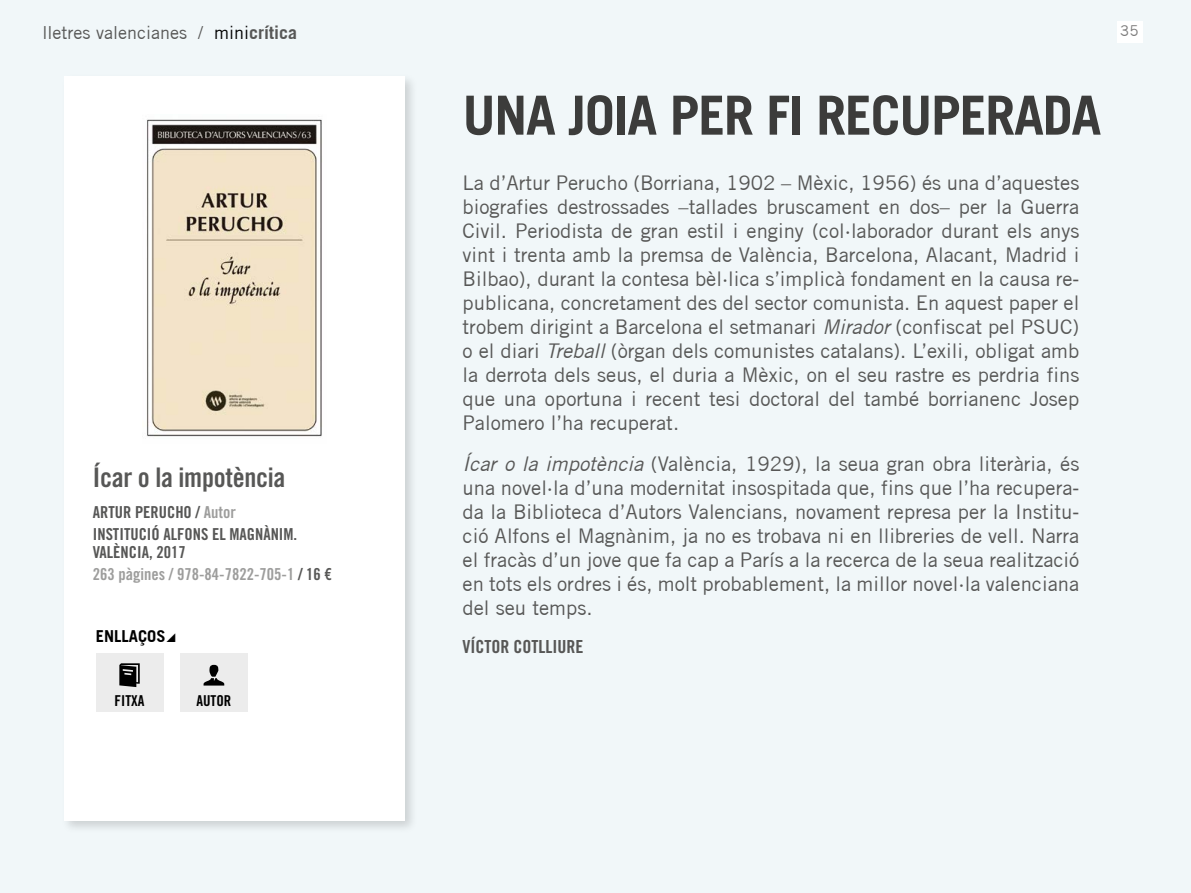
<style>
.page{position:relative;width:1191px;height:893px;background:#f1f7f9}
.page>*{position:absolute;margin:0;border:0;box-sizing:border-box;transform-origin:0 0}
.t1{font:700 54px "Trade Gothic";letter-spacing:-.025em;color:#3c3c3b}
.t2{font:27px "Trade Gothic Bold Cond Twenty";letter-spacing:-.01em;color:#575756}
.t3{font:20.25px/24px "Trade Gothic";color:#575756;text-align:justify}
.t4{font:18px "Trade Gothic";color:#575756}
.t5{font:18px "Trade Gothic Bold Cond Twenty";color:#575756}
.t6{font:16.5px/22.2px "Trade Gothic Bold Cond Twenty";color:#575756}
.t7{font:16.5px/22.2px "Trade Gothic Bold Cond Twenty";color:#9d9d9c}
.t8{font:700 16.5px "Trade Gothic";color:#000}
.t9{font:15px "Trade Gothic Bold Cond Twenty";color:#000}
.t10{font:15px "Trade Gothic";color:#7c7b7b}
.s1{color:#000}
.s2{font-weight:700}
.s3{color:#9d9d9c}
.s4{color:#575756}
.s5{font-style:italic}
</style>
<div class="page">
<div style="left:1116px;top:21px;width:26px;height:22px;background:#fff"></div>
<div style="left:60px;top:72px;width:357px;height:762px;background:#000;opacity:.15"></div>
<div style="left:64px;top:77px;width:341px;height:744px;background:#fff"></div>
<div style="left:96px;top:653px;width:67px;height:59px;background:#ececec"></div>
<svg style="left:119px;top:663px;width:21px;height:24px"></svg>
<div style="left:180px;top:653px;width:67px;height:59px;background:#ececec"></div>
<svg style="left:203px;top:665px;width:21px;height:21px"></svg>
<img style="left:146px;top:119px;width:176px;height:318px">
<p class="t4" style="left:43px;top:21px;width:256px">lletres valencianes / <span class="s1">mini</span><span class="s2">crítica</span></p>
<h2 class="t2" style="left:93px;top:461px;width:194px">Ícar o la impotència</h2>
<p class="t6" style="left:93px;top:501px;width:206px">ARTUR PERUCHO / <span class="s3">Autor<br></span>INSTITUCIÓ ALFONS EL MAGNÀNIM.</p>
<p class="t7" style="left:93px;top:541px;width:241px"><span class="s4">VALÈNCIA, 2017<br></span>263 pàgines / 978-84-7822-705-1 <span class="s4">/ 16 €</span></p>
<p class="t8" style="left:96px;top:626px;width:71px">ENLLAÇOS</p>
<p class="t9" style="left:115px;top:691px;width:31px">FITXA</p>
<p class="t9" style="left:196px;top:691px;width:36px">AUTOR</p>
<p class="t10" style="left:1120px;top:22px;width:20px">35</p>
<h1 class="t1" style="left:462px;top:82px;width:640px">UNA JOIA PER FI RECUPERADA</h1>
<p class="t3" style="left:462px;top:171px;width:618px">La d’Artur Perucho (Borriana, 1902 – Mèxic, 1956) és una d’aquestes biografies destrossades –tallades bruscament en dos– per la Guerra Civil. Periodista de gran estil i enginy (col·laborador durant els anys vint i trenta amb la premsa de València, Barcelona, Alacant, Madrid i Bilbao), durant la contesa bèl·lica s’implicà fondament en la causa re&shy;publicana, concretament des del sector comunista. En aquest paper el trobem dirigint a Barcelona el setmanari <span class="s5">Mirador</span> (confiscat pel PSUC) o el diari <span class="s5">Treball</span> (òrgan dels comunistes catalans). L’exili, obligat amb la derrota dels seus, el duria a Mèxic, on el seu rastre es perdria fins que una oportuna i recent tesi doctoral del també borrianenc Josep Palomero l’ha recuperat.</p>
<p class="t3" style="left:462px;top:452px;width:618px"><span class="s5">Ícar o la impotència</span> (València, 1929), la seua gran obra literària, és una novel·la d’una modernitat insospitada que, fins que l’ha recupera&shy;da la Biblioteca d’Autors Valencians, novament represa per la Institu&shy;ció Alfons el Magnànim, ja no es trobava ni en llibreries de vell. Narra el fracàs d’un jove que fa cap a París a la recerca de la seua realització en tots els ordres i és, molt probablement, la millor novel·la valenciana del seu temps.</p>
<p class="t5" style="left:462px;top:636px;width:122px">VÍCTOR COTLLIURE</p>
</div>
